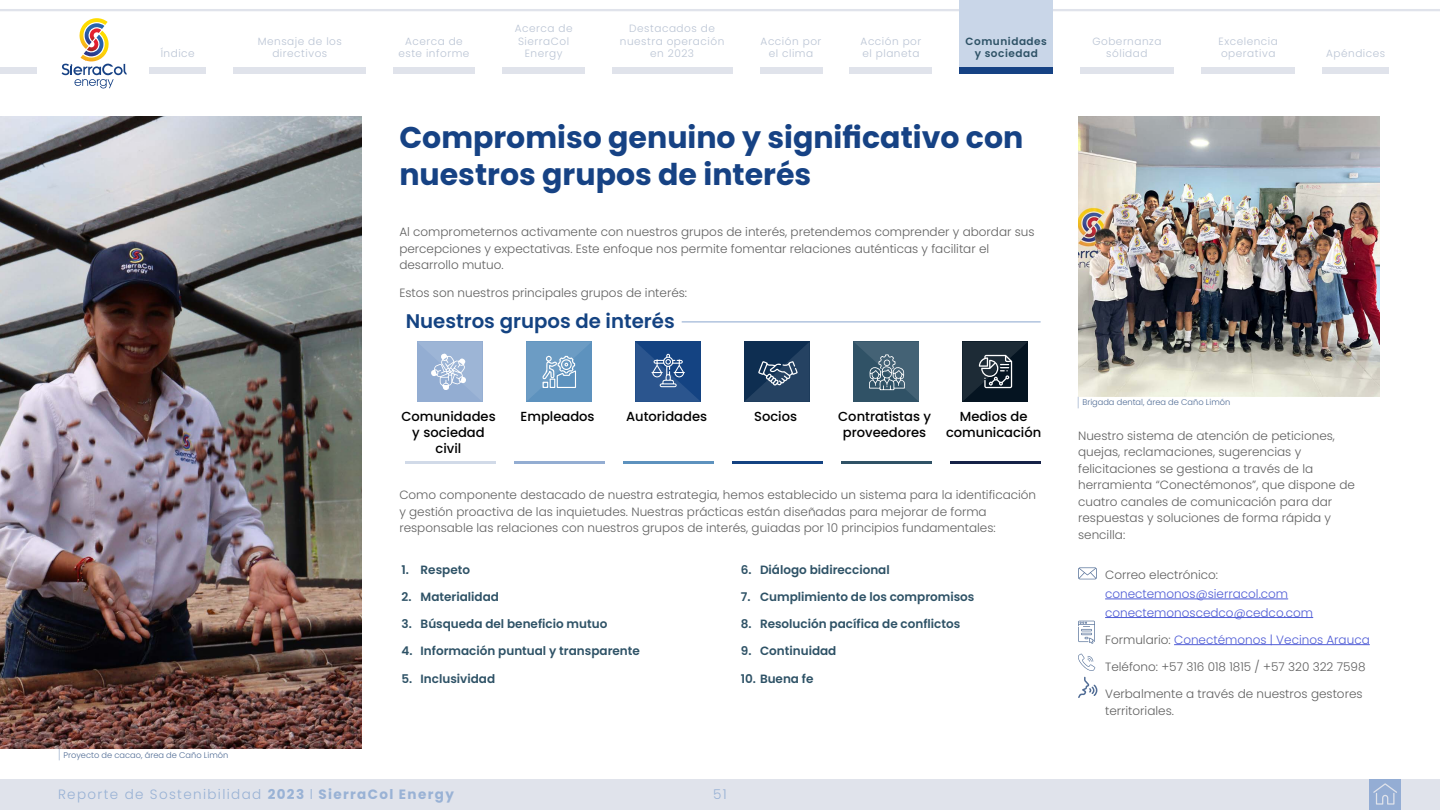
<style>
.page{position:relative;width:1440px;height:810px;background:#fff}
.page>*{position:absolute;margin:0;border:0;box-sizing:border-box;transform-origin:0 0}
.t1{font:700 30px/37.5px "Poppins";color:#164284}
.t2{font:600 19.73px "Poppins";color:#144382}
.t3{font:300 13.5px "Poppins";letter-spacing:.1em;color:#99b2d5}
.t4{font:500 13.12px/15.8px "Poppins";color:#000;text-align:center}
.t5{font:300 12px/16.5px "Poppins";color:#606060}
.t6{font:600 12px "Poppins";color:#2e5266}
.t7{font:300 12px/18.6px "Poppins";color:#4f5cd6}
.t8{font:300 10.5px/12.6px "Poppins";letter-spacing:.05em;color:#bac4d4;text-align:center}
.t9{font:600 10.5px/12.6px "Poppins";letter-spacing:.05em;color:#2e5266;text-align:center}
.t10{font:300 8.25px "Poppins";color:#506c95}
.s1{font-weight:700}
.s2{color:#606060}
</style>
<div class="page">
<div style="left:0;top:779px;width:1440px;height:31px;background:#e0e3eb"></div>
<div style="left:1369px;top:779px;width:32px;height:31px;background:#94add4"></div>
<svg style="left:1373px;top:783px;width:24px;height:22px"></svg>
<svg style="left:62px;top:18px;width:65px;height:70px"></svg>
<div style="left:0;top:68px;width:37px;height:6px;background:#e0e3eb"></div>
<hr style="left:0;top:9px;width:1440px;height:2px;background:#e0e3eb">
<div style="left:959px;top:0;width:94px;height:74px;background:#c9d6e8"></div>
<div style="left:233px;top:68px;width:133px;height:6px;background:#e0e3eb"></div>
<div style="left:612px;top:68px;width:120px;height:6px;background:#e0e3eb"></div>
<div style="left:393px;top:68px;width:82px;height:6px;background:#e0e3eb"></div>
<div style="left:502px;top:68px;width:83px;height:6px;background:#e0e3eb"></div>
<div style="left:760px;top:68px;width:63px;height:6px;background:#e0e3eb"></div>
<div style="left:850px;top:68px;width:82px;height:6px;background:#e0e3eb"></div>
<div style="left:959px;top:68px;width:94px;height:6px;background:#164284"></div>
<div style="left:1080px;top:68px;width:94px;height:6px;background:#e0e3eb"></div>
<div style="left:1201px;top:68px;width:94px;height:6px;background:#e0e3eb"></div>
<div style="left:1322px;top:68px;width:67px;height:6px;background:#e0e3eb"></div>
<div style="left:149px;top:68px;width:57px;height:6px;background:#e0e3eb"></div>
<hr style="left:623px;top:461px;width:91px;height:2px;background:#5d92be">
<hr style="left:732px;top:461px;width:91px;height:2px;background:#144382">
<hr style="left:841px;top:461px;width:91px;height:2px;background:#305266">
<hr style="left:950px;top:461px;width:91px;height:2px;background:#162247">
<hr style="left:405px;top:461px;width:91px;height:2px;background:#d1dae8">
<hr style="left:514px;top:461px;width:91px;height:2px;background:#93add2">
<svg style="left:853px;top:342px;width:66px;height:60px;background:#486678"></svg>
<svg style="left:417px;top:342px;width:65px;height:60px;background:#a1b8d7"></svg>
<svg style="left:526px;top:342px;width:66px;height:60px;background:#719fc6"></svg>
<svg style="left:635px;top:342px;width:66px;height:60px;background:#2e578f"></svg>
<svg style="left:744px;top:342px;width:66px;height:60px;background:#264362"></svg>
<hr style="left:682px;top:321px;width:359px;height:1px;background:#93add2">
<svg style="left:962px;top:342px;width:66px;height:60px;background:#24313d"></svg>
<hr style="left:1105px;top:599px;width:183px;height:1px;background:#4f5cd6">
<hr style="left:1105px;top:617px;width:208px;height:1px;background:#4f5cd6">
<hr style="left:1174px;top:644px;width:196px;height:1px;background:#4f5cd6">
<svg style="left:1078px;top:567px;width:19px;height:12px"></svg>
<svg style="left:1078px;top:621px;width:17px;height:23px"></svg>
<svg style="left:1078px;top:654px;width:17px;height:17px"></svg>
<svg style="left:1078px;top:677px;width:19px;height:21px"></svg>
<img style="left:1078px;top:116px;width:302px;height:281px">
<img style="left:0;top:116px;width:362px;height:633px">
<p class="t8" style="left:515px;top:22px;width:59px">Acerca de<br>SierraCol<br>Energy</p>
<p class="t8" style="left:620px;top:22px;width:106px">Destacados de nuestra operación en 2023</p>
<p class="t8" style="left:761px;top:35px;width:62px">Acción por el clima</p>
<p class="t8" style="left:861px;top:35px;width:62px;text-align:left">Acción por el planeta</p>
<p class="t9" style="left:966px;top:35px;width:83px">Comunidades y sociedad</p>
<p class="t8" style="left:1092px;top:35px;width:71px">Gobernanza sólidad</p>
<p class="t8" style="left:1219px;top:35px;width:61px">Excelencia</p>
<p class="t8" style="left:258px;top:35px;width:86px">Mensaje de los directivos</p>
<p class="t8" style="left:398px;top:35px;width:73px">Acerca de este informe</p>
<p class="t8" style="left:161px;top:47px;width:36px">Índice</p>
<p class="t8" style="left:1221px;top:47px;width:56px">operativa</p>
<p class="t8" style="left:1326px;top:47px;width:61px">Apéndices</p>
<h1 class="t1" style="left:399px;top:119px;width:626px">Compromiso genuino y significativo con nuestros grupos de interés</h1>
<p class="t5" style="left:399px;top:224px;width:637px">Al comprometernos activamente con nuestros grupos de interés, pretendemos comprender y abordar sus percepciones y expectativas. Este enfoque nos permite fomentar relaciones auténticas y facilitar el desarrollo mutuo.</p>
<p class="t5" style="left:399px;top:284px;width:289px">Estos son nuestros principales grupos de interés:</p>
<h2 class="t2" style="left:406px;top:310px;width:271px">Nuestros grupos de interés</h2>
<p class="t4" style="left:401px;top:409px;width:96px">Comunidades y sociedad civil</p>
<p class="t4" style="left:521px;top:409px;width:76px">Empleados</p>
<p class="t4" style="left:626px;top:409px;width:83px">Autoridades</p>
<p class="t4" style="left:754px;top:409px;width:44px">Socios</p>
<p class="t4" style="left:838px;top:409px;width:94px">Contratistas y proveedores</p>
<p class="t4" style="left:946px;top:409px;width:97px">Medios de comunicación</p>
<p class="t5" style="left:399px;top:487px;width:638px">Como componente destacado de nuestra estrategia, hemos establecido un sistema para la identificación y gestión proactiva de las inquietudes. Nuestras prácticas están diseñadas para mejorar de forma responsable las relaciones con nuestros grupos de interés, guiadas por 10 principios fundamentales:</p>
<p class="t10" style="left:63px;top:750px;width:166px">Proyecto de cacao, área de Caño Limón</p>
<p class="t6" style="left:402px;top:563px;width:70px">1. Respeto</p>
<p class="t6" style="left:402px;top:590px;width:99px">2. Materialidad</p>
<p class="t6" style="left:402px;top:617px;width:207px">3. Búsqueda del beneficio mutuo</p>
<p class="t6" style="left:402px;top:644px;width:240px">4. Información puntual y transparente</p>
<p class="t6" style="left:402px;top:671px;width:95px">5. Inclusividad</p>
<p class="t3" style="left:58px;top:786px;width:397px">Reporte de Sostenibilidad <span class="s1">2023</span> ℓ <span class="s1">SierraCol Energy</span></p>
<p class="t6" style="left:741px;top:563px;width:150px">6. Diálogo bidireccional</p>
<p class="t6" style="left:741px;top:590px;width:235px">7. Cumplimiento de los compromisos</p>
<p class="t6" style="left:741px;top:617px;width:221px">8. Resolución pacífica de conflictos</p>
<p class="t6" style="left:741px;top:644px;width:97px">9. Continuidad</p>
<p class="t6" style="left:741px;top:671px;width:74px">10. Buena fe</p>
<p class="t3" style="left:713px;top:787px;width:15px">51</p>
<p class="t10" style="left:1082px;top:398px;width:149px">Brigada dental, área de Caño Limón</p>
<p class="t5" style="left:1078px;top:427px;width:278px">Nuestro sistema de atención de peticiones, quejas, reclamaciones, sugerencias y felicitaciones se gestiona a través de la herramienta “Conectémonos”, que dispone de cuatro canales de comunicación para dar respuestas y soluciones de forma rápida y sencilla:</p>
<p class="t5" style="left:1105px;top:567px;width:115px">Correo electrónico:</p>
<p class="t7" style="left:1105px;top:585px;width:210px">conectemonos@sierracol.com conectemonoscedco@cedco.com</p>
<p class="t7" style="left:1105px;top:630px;width:266px"><span class="s2">Formulario:</span> Conectémonos | Vecinos Arauca</p>
<p class="t5" style="left:1105px;top:659px;width:262px">Teléfono: +57 316 018 1815 / +57 320 322 7598</p>
<p class="t5" style="left:1105px;top:686px;width:259px">Verbalmente a través de nuestros gestores territoriales.</p>
</div>
